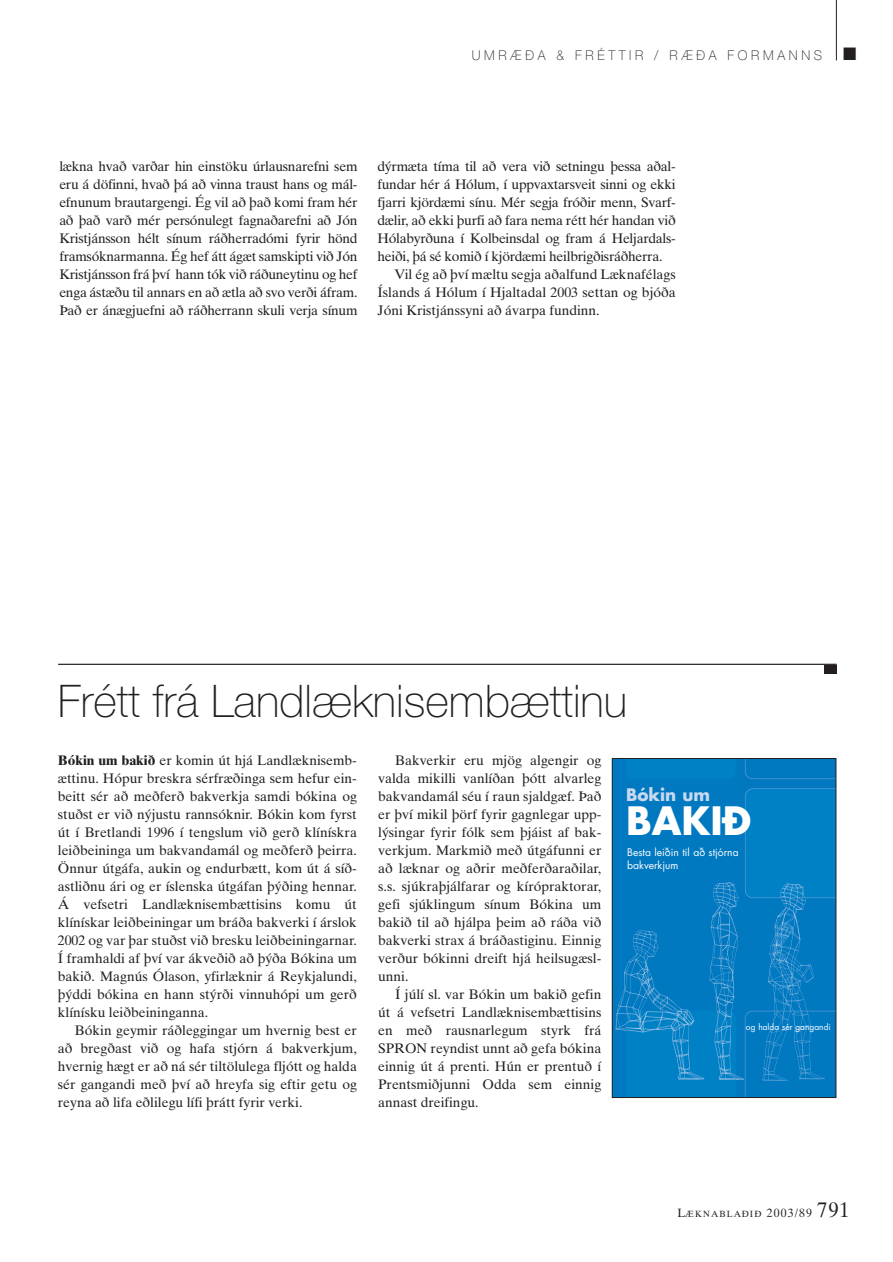
<style>
.page{position:relative;width:893px;height:1262px;background:#fff}
.page>*{position:absolute;margin:0;border:0;box-sizing:border-box;transform-origin:0 0}
.t1{font:100 45px "Helvetica Neue";color:#231f20}
.t2{font:700 38.1px "Futura";color:#fff}
.t3{font:700 16.8px "Futura";color:#c8d9f0}
.t4{font:13.8px/18px "Times Ten";color:#231f20;text-align:justify}
.t5{font:13.8px "Times Ten";letter-spacing:-.02em;color:#231f20}
.t6{font:100 13.5px "Helvetica Neue";letter-spacing:.28em;color:#231f20}
.t7{font:10.35px/12.9px "Futura";color:#fff}
.t8{font:9px "Times Ten";letter-spacing:.135em;color:#231f20}
.t9{font:8.4px "Futura";color:#fff}
.s1{font-weight:700}
.s2{font-size:12px}
.s3{font-size:21px}
</style>
<div class="page">
<hr style="left:836px;top:0;width:1px;height:60px;background:#231f20">
<svg style="left:836px;top:758px;width:1px;height:21px"></svg>
<svg style="left:744px;top:1010px;width:93px;height:88px"></svg>
<svg style="left:614px;top:760px;width:220px;height:335px;background:#057dc3"></svg>
<div style="left:612px;top:758px;width:224px;height:339px;border:1px solid #231f20"></div>
<hr style="left:58px;top:663px;width:778px;height:2px;background:#231f20">
<div style="left:823px;top:665px;width:13px;height:8px;background:#231f20"></div>
<p class="t6" style="left:471px;top:51px;width:386px">UMRÆÐA &amp; FRÉTTIR / RÆÐA FORMANNS ■</p>
<p class="t4" style="left:59px;top:159px;width:300px">lækna hvað varðar hin einstöku úrlausnarefni sem eru á döfinni, hvað þá að vinna traust hans og mál&shy;efnunum brautargengi. Ég vil að það komi fram hér að það varð mér persónulegt fagnaðarefni að Jón Kristjánsson hélt sínum ráðherradómi fyrir hönd framsóknarmanna. Ég hef átt ágæt samskipti við Jón Kristjánsson frá því hann tók við ráðuneytinu og hef enga ástæðu til annars en að ætla að svo verði áfram.<br>Það er ánægjuefni að ráðherrann skuli verja sínum</p>
<p class="t5" style="left:377px;top:161px;width:300px">dýrmæta tíma til að vera við setningu þessa aðal-</p>
<p class="t5" style="left:377px;top:179px;width:300px">fundar hér á Hólum, í uppvaxtarsveit sinni og ekki</p>
<p class="t5" style="left:377px;top:197px;width:300px">fjarri kjördæmi sínu. Mér segja fróðir menn, Svarf-</p>
<p class="t5" style="left:377px;top:215px;width:300px">dælir, að ekki þurfi að fara nema rétt hér handan við</p>
<p class="t5" style="left:377px;top:233px;width:300px">Hólabyrðuna í Kolbeinsdal og fram á Heljardals-</p>
<p class="t5" style="left:377px;top:251px;width:286px">heiði, þá sé komið í kjördæmi heilbrigðisráðherra.</p>
<p class="t4" style="left:394px;top:267px;width:283px">Vil ég að því mæltu segja aðalfund Læknafélags</p>
<p class="t4" style="left:377px;top:285px;width:300px">Íslands á Hólum í Hjaltadal 2003 settan og bjóða</p>
<p class="t4" style="left:377px;top:303px;width:223px">Jóni Kristjánssyni að ávarpa fundinn.</p>
<h1 class="t1" style="left:58px;top:685px;width:571px">Frétt frá Landlæknisembættinu</h1>
<p class="t4" style="left:58px;top:753px;width:300px"><span class="s1">Bókin um bakið</span> er komin út hjá Landlæknisemb&shy;ættinu. Hópur breskra sérfræðinga sem hefur ein&shy;beitt sér að meðferð bakverkja samdi bókina og stuðst er við nýjustu rannsóknir. Bókin kom fyrst út í Bretlandi 1996 í tengslum við gerð klínískra leiðbeininga um bakvandamál og meðferð þeirra.<br>Önnur útgáfa, aukin og endurbætt, kom út á síð&shy;astliðnu ári og er íslenska útgáfan þýðing hennar.<br>Á vefsetri Landlæknisembættisins komu út klínískar leiðbeiningar um bráða bakverki í árslok 2002 og var þar stuðst við bresku leiðbeiningarnar.<br>Í framhaldi af því var ákveðið að þýða Bókina um bakið. Magnús Ólason, yfirlæknir á Reykjalundi, þýddi bókina en hann stýrði vinnuhópi um gerð klínísku leiðbeininganna.</p>
<p class="t4" style="left:58px;top:1023px;width:300px;text-indent:17px">Bókin geymir ráðleggingar um hvernig best er að bregðast við og hafa stjórn á bakverkjum, hvernig hægt er að ná sér tiltölulega fljótt og halda sér gangandi með því að hreyfa sig eftir getu og reyna að lifa eðlilegu lífi þrátt fyrir verki.</p>
<p class="t4" style="left:378px;top:753px;width:225px;text-indent:17px">Bakverkir eru mjög algengir og valda mikilli vanlíðan þótt alvarleg bakvandamál séu í raun sjaldgæf. Það er því mikil þörf fyrir gagnlegar upp&shy;lýsingar fyrir fólk sem þjáist af bak&shy;verkjum. Markmið með útgáfunni er að læknar og aðrir meðferðaraðilar, s.s. sjúkraþjálfarar og kírópraktorar, gefi sjúklingum sínum Bókina um bakið til að hjálpa þeim að ráða við bakverki strax á bráðastiginu. Einnig verður bókinni dreift hjá heilsugæsl&shy;unni.</p>
<p class="t4" style="left:378px;top:987px;width:225px;text-indent:17px">Í júlí sl. var Bókin um bakið gefin út á vefsetri Landlæknisembættisins en með rausnarlegum styrk frá SPRON reyndist unnt að gefa bókina einnig út á prenti. Hún er prentuð í Prentsmiðjunni Odda sem einnig annast dreifingu.</p>
<p class="t3" style="left:626px;top:787px;width:86px">Bókin um</p>
<h2 class="t2" style="left:626px;top:803px;width:127px">BAKIÐ</h2>
<p class="t7" style="left:627px;top:846px;width:113px">Besta leiðin til að stjórna bakverkjum</p>
<p class="t9" style="left:746px;top:1022px;width:86px">og halda sér gangandi</p>
<p class="t8" style="left:677px;top:1210px;width:174px"><span class="s2">L</span>ÆKNABLAÐIÐ <span class="s2">2003/89</span> <span class="s3">791</span></p>
</div>
